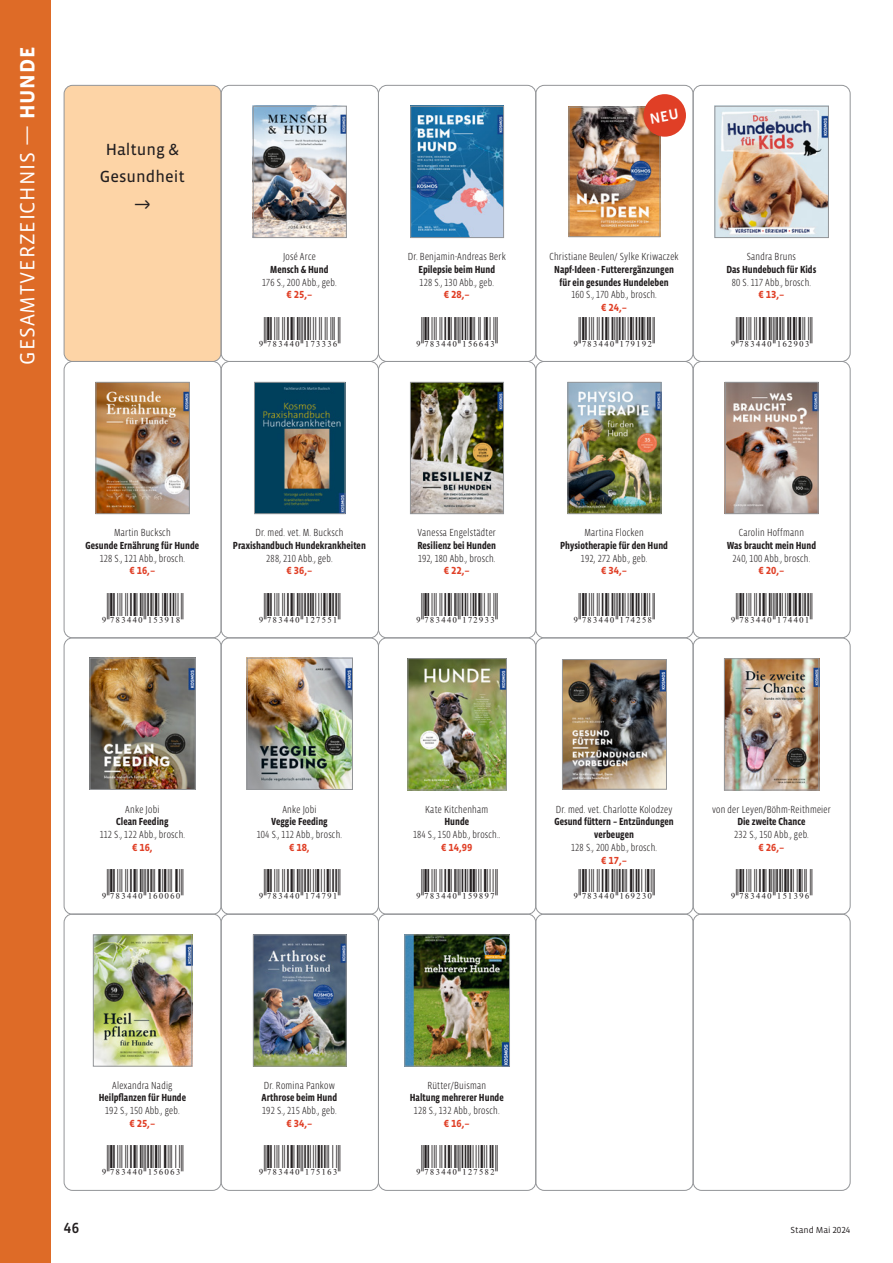
<style>
.page{position:relative;width:893px;height:1263px;background:#fff}
.page>*{position:absolute;margin:0;border:0;box-sizing:border-box;transform-origin:0 0}
.t1{font:21px "Vista Sans OT";letter-spacing:.04em;color:#fff}
.Sub-Kategorie{font:16.5px/27px "Vista Sans OT";color:#231f20;text-align:center}
.t2{font:500 15px "Vista Sans OT";color:#231f20}
.Copy_Backlist{font:12.75px "C Code UPCEAN HRBS3";letter-spacing:.02em;color:#231f20}
.Copy_Backlist-2{font:300 10.5px/12.8px "Vista Sans Nar OT";letter-spacing:.02em;color:#231f20;text-align:center}
.t3{font:9px "Vista Sans OT";color:#231f20}
.s1{font-weight:700}
.s2{font-family:"Vista Sans OT";font-weight:700;color:#e03f26}
</style>
<div class="page">
<div style="left:64px;top:85px;width:157px;height:276px;background:#fdd4a6;border-radius:9px"></div>
<div style="left:64px;top:85px;width:157px;height:277px;border:1px solid #939598;border-radius:9px"></div>
<img style="left:255px;top:108px;width:90px;height:128px">
<div style="left:253px;top:106px;width:94px;height:132px;border:1px solid #939598"></div>
<div style="left:221px;top:85px;width:158px;height:277px;border:1px solid #939598;border-radius:9px"></div>
<img style="left:412px;top:108px;width:90px;height:128px">
<div style="left:410px;top:106px;width:94px;height:132px;border:1px solid #939598"></div>
<div style="left:378px;top:85px;width:158px;height:277px;border:1px solid #939598;border-radius:9px"></div>
<img style="left:571px;top:109px;width:87px;height:126px">
<div style="left:569px;top:107px;width:91px;height:130px;border:1px solid #939598"></div>
<div style="left:535px;top:85px;width:158px;height:277px;border:1px solid #939598;border-radius:9px"></div>
<div style="left:643px;top:94px;width:43px;height:43px;background:#e03f26;border-radius:50%"></div>
<img style="left:717px;top:108px;width:110px;height:128px">
<div style="left:715px;top:106px;width:114px;height:132px;border:1px solid #939598"></div>
<div style="left:693px;top:85px;width:157px;height:277px;border:1px solid #939598;border-radius:9px"></div>
<img style="left:98px;top:384px;width:90px;height:128px">
<div style="left:96px;top:382px;width:94px;height:132px;border:1px solid #939598"></div>
<div style="left:64px;top:361px;width:157px;height:277px;border:1px solid #939598;border-radius:9px"></div>
<img style="left:92px;top:660px;width:102px;height:128px">
<div style="left:90px;top:658px;width:106px;height:132px;border:1px solid #939598"></div>
<div style="left:64px;top:637px;width:157px;height:277px;border:1px solid #939598;border-radius:9px"></div>
<img style="left:95px;top:936px;width:95px;height:128px">
<div style="left:93px;top:934px;width:99px;height:132px;border:1px solid #939598"></div>
<div style="left:64px;top:914px;width:157px;height:277px;border:1px solid #939598;border-radius:9px"></div>
<img style="left:256px;top:384px;width:87px;height:128px">
<div style="left:254px;top:382px;width:91px;height:132px;border:1px solid #939598"></div>
<div style="left:221px;top:361px;width:158px;height:277px;border:1px solid #939598;border-radius:9px"></div>
<img style="left:249px;top:660px;width:102px;height:128px">
<div style="left:247px;top:658px;width:106px;height:132px;border:1px solid #939598"></div>
<div style="left:221px;top:637px;width:158px;height:277px;border:1px solid #939598;border-radius:9px"></div>
<img style="left:255px;top:936px;width:89px;height:128px">
<div style="left:253px;top:934px;width:93px;height:132px;border:1px solid #939598"></div>
<div style="left:221px;top:914px;width:158px;height:277px;border:1px solid #939598;border-radius:9px"></div>
<img style="left:570px;top:384px;width:89px;height:128px">
<div style="left:568px;top:382px;width:93px;height:132px;border:1px solid #939598"></div>
<div style="left:535px;top:361px;width:158px;height:277px;border:1px solid #939598;border-radius:9px"></div>
<img style="left:564px;top:661px;width:101px;height:126px">
<div style="left:562px;top:659px;width:105px;height:130px;border:1px solid #939598"></div>
<div style="left:535px;top:637px;width:158px;height:277px;border:1px solid #939598;border-radius:9px"></div>
<div style="left:535px;top:914px;width:158px;height:277px;border:1px solid #939598;border-radius:9px"></div>
<img style="left:727px;top:384px;width:89px;height:128px">
<div style="left:725px;top:382px;width:93px;height:132px;border:1px solid #939598"></div>
<div style="left:693px;top:361px;width:157px;height:277px;border:1px solid #939598;border-radius:9px"></div>
<img style="left:726px;top:660px;width:91px;height:128px">
<div style="left:724px;top:658px;width:95px;height:132px;border:1px solid #939598"></div>
<div style="left:693px;top:637px;width:157px;height:277px;border:1px solid #939598;border-radius:9px"></div>
<div style="left:693px;top:914px;width:157px;height:277px;border:1px solid #939598;border-radius:9px"></div>
<img style="left:412px;top:384px;width:90px;height:128px">
<div style="left:410px;top:382px;width:94px;height:132px;border:1px solid #939598"></div>
<div style="left:378px;top:361px;width:158px;height:277px;border:1px solid #939598;border-radius:9px"></div>
<img style="left:410px;top:660px;width:95px;height:128px">
<div style="left:408px;top:658px;width:99px;height:132px;border:1px solid #939598"></div>
<div style="left:378px;top:637px;width:158px;height:277px;border:1px solid #939598;border-radius:9px"></div>
<img style="left:406px;top:936px;width:102px;height:128px">
<div style="left:404px;top:934px;width:106px;height:132px;border:1px solid #939598"></div>
<div style="left:378px;top:914px;width:158px;height:277px;border:1px solid #939598;border-radius:9px"></div>
<div style="left:0;top:0;width:51px;height:1263px;background:#de6b27"></div>
<h1 class="t1" style="left:17px;top:365px;width:320px;rotate:-90deg">GESAMTVERZEICHNIS — <span class="s1">HUNDE</span></h1>
<p class="Sub-Kategorie" style="left:100px;top:136px;width:87px">Haltung &amp;<br>Gesundheit</p>
<p class="Sub-Kategorie" style="left:134px;top:190px;width:18px">C</p>
<p class="Copy_Backlist-2" style="left:262px;top:250px;width:76px">José Arce<br><span class="s1">Mensch &amp; Hund<br></span>176 S., 200 Abb., geb. <span class="s2">€ 25,–</span></p>
<p class="Copy_Backlist" style="left:258px;top:328px;width:83px">*[7WR4S0-BHDDDG]</p>
<p class="Copy_Backlist-2" style="left:408px;top:250px;width:100px">Dr. Benjamin-Andreas Berk<br><span class="s1">Epilepsie beim Hund<br></span>128 S., 130 Abb., geb.<br><span class="s2">€ 28,–</span></p>
<p class="Copy_Backlist" style="left:416px;top:328px;width:83px">*[7WR4S0-BFGGED]</p>
<p class="Copy_Backlist-2" style="left:549px;top:250px;width:131px">Christiane Beulen/ Sylke Kriwaczek<br><span class="s1">Napf-Ideen - Futterergänzungen für ein gesundes Hundeleben<br></span>160 S., 170 Abb., brosch.<br><span class="s2">€ 24,–</span></p>
<p class="Copy_Backlist" style="left:573px;top:328px;width:83px">*[7WR4S0-BHJBJC]</p>
<p class="Copy_Backlist-2" style="left:727px;top:250px;width:91px">Sandra Bruns<br><span class="s1">Das Hundebuch für Kids<br></span>80 S. 117 Abb., brosch.<br><span class="s2">€ 13,–</span></p>
<p class="Copy_Backlist" style="left:730px;top:328px;width:83px">*[7WR4S0-BGCJAD]</p>
<p class="Copy_Backlist-2" style="left:86px;top:526px;width:115px">Martin Bucksch<br><span class="s1">Gesunde Ernährung für Hunde<br></span>128 S., 121 Abb., brosch.<br><span class="s2">€ 16,–</span></p>
<p class="Copy_Backlist" style="left:101px;top:604px;width:83px">*[7WR4S0-BFDJBI]</p>
<p class="Copy_Backlist-2" style="left:233px;top:526px;width:134px">Dr. med. vet. M. Bucksch<br><span class="s1">Praxishandbuch Hundekrankheiten<br></span>288, 210 Abb., geb.<br><span class="s2">€ 36,–</span></p>
<p class="Copy_Backlist" style="left:258px;top:604px;width:83px">*[7WR4S0-BCHFFB]</p>
<p class="Copy_Backlist-2" style="left:417px;top:526px;width:80px">Vanessa Engelstädter<br><span class="s1">Resilienz bei Hunden<br></span>192, 180 Abb., brosch. <span class="s2">€ 22,–</span></p>
<p class="Copy_Backlist" style="left:416px;top:604px;width:83px">*[7WR4S0-BHCJDD]</p>
<p class="Copy_Backlist-2" style="left:560px;top:526px;width:109px">Martina Flocken<br><span class="s1">Physiotherapie für den Hund<br></span>192, 272 Abb., geb.<br><span class="s2">€ 34,–</span></p>
<p class="Copy_Backlist" style="left:573px;top:604px;width:83px">*[7WR4S0-BHECFI]</p>
<p class="Copy_Backlist-2" style="left:727px;top:526px;width:91px">Carolin Hoffmann<br><span class="s1">Was braucht mein Hund<br></span>240, 100 Abb., brosch.<br><span class="s2">€ 20,–</span></p>
<p class="Copy_Backlist" style="left:730px;top:604px;width:83px">*[7WR4S0-BHEEAB]</p>
<p class="Copy_Backlist-2" style="left:100px;top:803px;width:87px">Anke Jobi<br><span class="s1">Clean Feeding<br></span>112 S., 122 Abb., brosch. <span class="s2">€ 16,</span></p>
<p class="Copy_Backlist" style="left:101px;top:880px;width:83px">*[7WR4S0-BGAAGA]</p>
<p class="Copy_Backlist-2" style="left:257px;top:803px;width:87px">Anke Jobi<br><span class="s1">Veggie Feeding<br></span>104 S., 112 Abb., brosch. <span class="s2">€ 18,</span></p>
<p class="Copy_Backlist" style="left:258px;top:880px;width:83px">*[7WR4S0-BHEHJB]</p>
<p class="Copy_Backlist-2" style="left:413px;top:803px;width:89px">Kate Kitchenham<br><span class="s1">Hunde<br></span>184 S., 150 Abb., brosch.. <span class="s2">€ 14,99</span></p>
<p class="Copy_Backlist" style="left:416px;top:880px;width:83px">*[7WR4S0-BFJIJH]</p>
<p class="Copy_Backlist-2" style="left:554px;top:803px;width:121px">Dr. med. vet. Charlotte Kolodzey<br><span class="s1">Gesund füttern – Entzündungen verbeugen<br></span>128 S., 200 Abb., brosch.<br><span class="s2">€ 17,–</span></p>
<p class="Copy_Backlist" style="left:573px;top:880px;width:83px">*[7WR4S0-BGJCDA]</p>
<p class="Copy_Backlist-2" style="left:712px;top:803px;width:120px">von der Leyen/Böhm-Reithmeier<br><span class="s1">Die zweite Chance<br></span>232 S., 150 Abb., geb.<br><span class="s2">€ 26,–</span></p>
<p class="Copy_Backlist" style="left:730px;top:880px;width:83px">*[7WR4S0-BFBDJG]</p>
<h3 class="t2" style="left:64px;top:1220px;width:17px">46</h3>
<p class="Copy_Backlist-2" style="left:99px;top:1079px;width:89px">Alexandra Nadig<br><span class="s1">Heilpflanzen für Hunde<br></span>192 S., 150 Abb., geb.<br><span class="s2">€ 25,–</span></p>
<p class="Copy_Backlist" style="left:101px;top:1156px;width:83px">*[7WR4S0-BFGAGD]</p>
<p class="Copy_Backlist-2" style="left:262px;top:1079px;width:77px">Dr. Romina Pankow<br><span class="s1">Arthrose beim Hund<br></span>192 S., 215 Abb., geb. <span class="s2">€ 34,–</span></p>
<p class="Copy_Backlist" style="left:258px;top:1156px;width:83px">*[7WR4S0-BHFBGD]</p>
<p class="Copy_Backlist-2" style="left:410px;top:1079px;width:95px">Rütter/Buisman<br><span class="s1">Haltung mehrerer Hunde<br></span>128 S., 132 Abb., brosch.<br><span class="s2">€ 16,–</span></p>
<p class="Copy_Backlist" style="left:416px;top:1156px;width:83px">*[7WR4S0-BCHFIC]</p>
<p class="t3" style="left:790px;top:1225px;width:61px">Stand Mai 2024</p>
</div>
